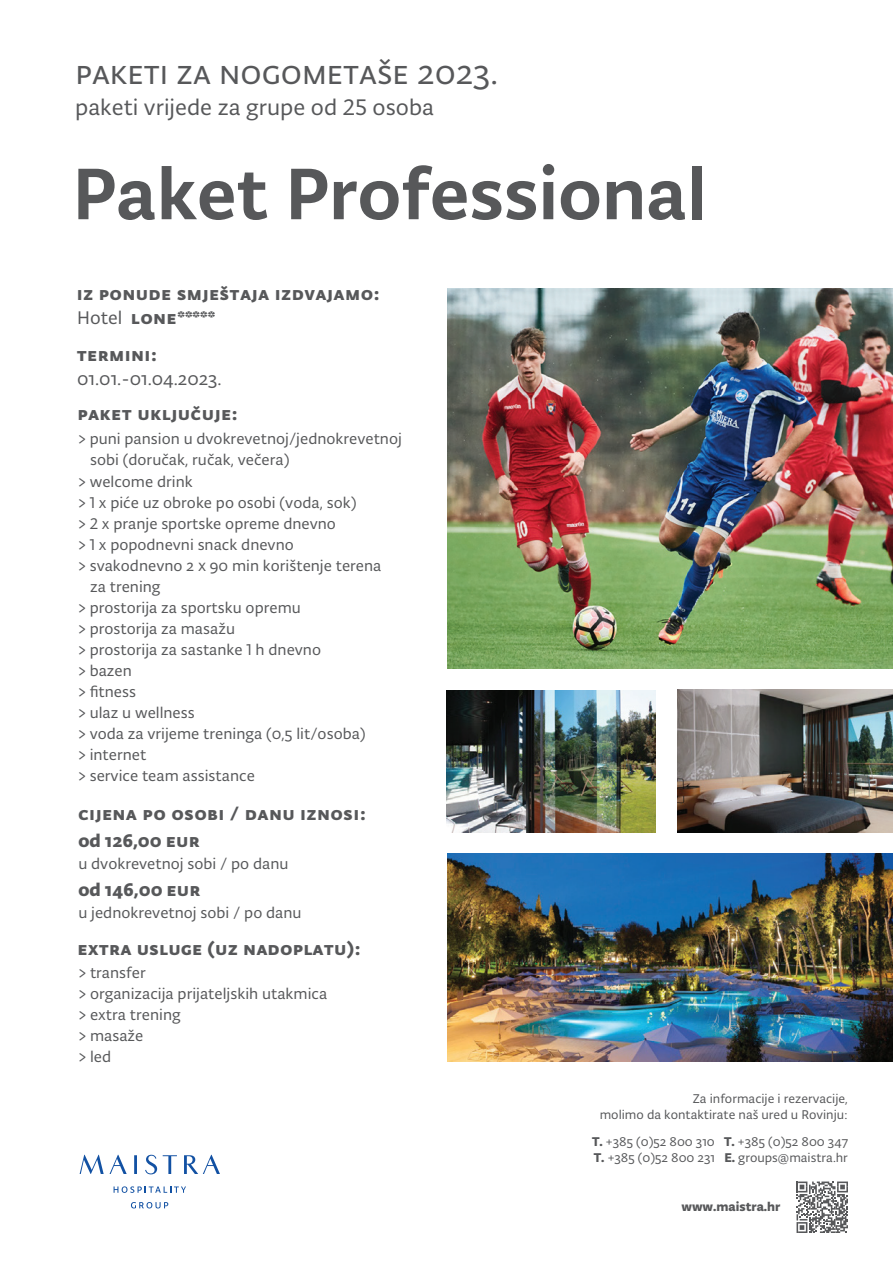
<style>
.page{position:relative;width:893px;height:1263px;background:#fff}
.page>*{position:absolute;margin:0;border:0;box-sizing:border-box;transform-origin:0 0}
.t1{font:500 77.7px "Typonine Sans Pro";color:#57585a}
.t2{font:36px "Typonine Sans Pro";color:#57585a}
.t3{font:24px "Typonine Sans Pro";color:#57585a}
.t4{font:700 19.5px/24px "Typonine Sans Pro";letter-spacing:.05em;color:#57585a}
.t5{font:19.5px "Typonine Sans Pro";color:#57585a}
.t6{font:16.5px/21px "Typonine Sans Pro";color:#57585a}
.t7{font:13.5px/16.2px "Typonine Sans Pro";color:#57585a;text-align:right}
.t8{font:700 13.5px "Typonine Sans Pro";color:#57585a}
.s1{font-weight:400}
.s2{font-weight:700}
</style>
<div class="page">
<svg style="left:114px;top:1186px;width:72px;height:7px"></svg>
<svg style="left:131px;top:1202px;width:37px;height:6px"></svg>
<svg style="left:80px;top:1155px;width:140px;height:19px"></svg>
<svg style="left:796px;top:1181px;width:52px;height:52px"></svg>
<img style="left:447px;top:690px;width:209px;height:142px">
<img style="left:448px;top:853px;width:445px;height:208px">
<img style="left:677px;top:690px;width:216px;height:142px">
<img style="left:448px;top:289px;width:445px;height:380px">
<h2 class="t2" style="left:75px;top:51px;width:424px">paketi za nogometaše 2023.</h2>
<h3 class="t3" style="left:75px;top:93px;width:360px">paketi vrijede za grupe od 25 osoba</h3>
<h1 class="t1" style="left:72px;top:147px;width:636px">Paket Professional</h1>
<p class="t4" style="left:77px;top:281px;width:304px">iz ponude smještaja izdvajamo:<br><span class="s1">Hotel</span> lone*****</p>
<p class="t4" style="left:77px;top:342px;width:81px">termini:</p>
<p class="t5" style="left:77px;top:367px;width:146px">01.01.-01.04.2023.</p>
<p class="t4" style="left:78px;top:402px;width:162px">paket uključuje:</p>
<p class="t6" style="left:78px;top:428px;width:325px">&gt; puni pansion u dvokrevetnoj/jednokrevetnoj</p>
<p class="t6" style="left:90px;top:449px;width:201px">sobi (doručak, ručak, večera)</p>
<p class="t6" style="left:78px;top:470px;width:116px">&gt; welcome drink</p>
<p class="t6" style="left:78px;top:491px;width:280px">&gt; 1 x piće uz obroke po osobi (voda, sok)</p>
<p class="t6" style="left:78px;top:512px;width:259px">&gt; 2 x pranje sportske opreme dnevno</p>
<p class="t6" style="left:78px;top:533px;width:217px">&gt; 1 x popodnevni snack dnevno</p>
<p class="t6" style="left:78px;top:554px;width:305px">&gt; svakodnevno 2 x 90 min korištenje terena</p>
<p class="t6" style="left:90px;top:575px;width:72px">za trening</p>
<p class="t6" style="left:78px;top:596px;width:224px">&gt; prostorija za sportsku opremu</p>
<p class="t6" style="left:78px;top:617px;width:158px">&gt; prostorija za masažu</p>
<p class="t6" style="left:78px;top:638px;width:244px">&gt; prostorija za sastanke 1 h dnevno</p>
<p class="t6" style="left:78px;top:659px;width:55px">&gt; bazen</p>
<p class="t6" style="left:78px;top:680px;width:59px">&gt; fitness</p>
<p class="t6" style="left:78px;top:701px;width:118px">&gt; ulaz u wellness</p>
<p class="t6" style="left:78px;top:722px;width:289px">&gt; voda za vrijeme treninga (0,5 lit/osoba)</p>
<p class="t6" style="left:78px;top:743px;width:70px">&gt; internet</p>
<p class="t6" style="left:78px;top:764px;width:178px">&gt; service team assistance</p>
<p class="t4" style="left:78px;top:799px;width:289px;line-height:27.9px">cijena po osobi / danu iznosi: od 126,00 eur</p>
<p class="t6" style="left:78px;top:853px;width:212px">u dvokrevetnoj sobi / po danu</p>
<p class="t4" style="left:78px;top:878px;width:124px">od 146,00 eur</p>
<p class="t6" style="left:78px;top:902px;width:225px">u jednokrevetnoj sobi / po danu</p>
<p class="t4" style="left:78px;top:937px;width:284px">extra usluge (uz nadoplatu):</p>
<p class="t6" style="left:78px;top:962px;width:250px">&gt; transfer<br>&gt; organizacija prijateljskih utakmica &gt; extra trening<br>&gt; masaže<br>&gt; led</p>
<p class="t7" style="left:600px;top:1090px;width:250px">Za informacije i rezervacije,<br>molimo da kontaktirate naš ured u Rovinju:</p>
<p class="t7" style="left:592px;top:1134px;width:257px;text-align:left"><span class="s2">T.</span> +385 (0)52 800 310 <span class="s2">T.</span> +385 (0)52 800 347<br><span class="s2">T.</span> +385 (0)52 800 231 <span class="s2">E.</span> groups@maistra.hr</p>
<p class="t8" style="left:681px;top:1198px;width:101px">www.maistra.hr</p>
</div>
